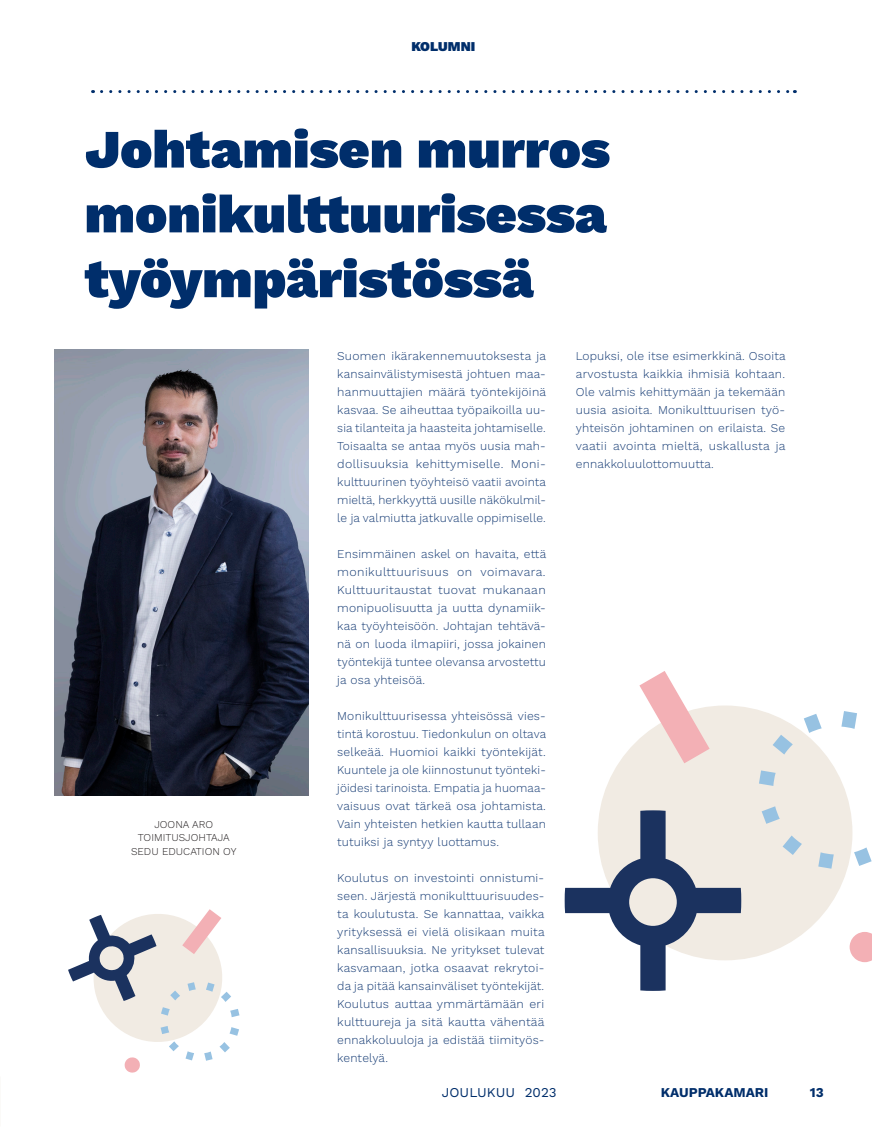
<style>
.page{position:relative;width:872px;height:1127px;background:#fff}
.page>*{position:absolute;margin:0;border:0;box-sizing:border-box;transform-origin:0 0}
.otsikko_sin{font:900 54px "Work Sans";color:#002e6b}
.t1{font:700 13.5px "Work Sans";color:#002e6b}
.t2{font:13.5px "Work Sans";color:#002e6b}
.headertunniste_sininen{font:900 13.5px "Work Sans";color:#002e6b}
.Leipis{font:300 12px/18px "Work Sans";letter-spacing:.015em;color:#153b74;text-align:justify}
.t3{font:300 10.5px "Work Sans";color:#231f20}
</style>
<div class="page">
<svg style="left:102px;top:90px;width:693px;height:3px"></svg>
<div style="left:598px;top:705px;width:254px;height:255px;background:#f1ebe3;border-radius:50%"></div>
<svg style="left:849px;top:932px;width:23px;height:30px"></svg>
<svg style="left:564px;top:810px;width:177px;height:181px"></svg>
<svg style="left:818px;top:852px;width:15px;height:17px"></svg>
<svg style="left:841px;top:711px;width:16px;height:18px"></svg>
<svg style="left:854px;top:847px;width:17px;height:19px"></svg>
<svg style="left:803px;top:714px;width:18px;height:19px"></svg>
<svg style="left:759px;top:770px;width:16px;height:16px"></svg>
<svg style="left:761px;top:806px;width:18px;height:18px"></svg>
<svg style="left:782px;top:835px;width:20px;height:20px"></svg>
<svg style="left:773px;top:735px;width:19px;height:19px"></svg>
<svg style="left:639px;top:671px;width:70px;height:92px"></svg>
<img style="left:54px;top:350px;width:254px;height:445px">
<svg style="left:68px;top:909px;width:171px;height:163px"></svg>
<p class="headertunniste_sininen" style="left:411px;top:38px;width:65px">KOLUMNI</p>
<p class="otsikko_sin" style="left:85px;top:118px;width:527px">Johtamisen murros</p>
<p class="otsikko_sin" style="left:85px;top:183px;width:523px">monikulttuurisessa</p>
<p class="otsikko_sin" style="left:85px;top:248px;width:450px">työympäristössä</p>
<p class="t3" style="left:154px;top:818px;width:60px">JOONA ARO</p>
<p class="t3" style="left:138px;top:831px;width:93px">TOIMITUSJOHTAJA</p>
<p class="t3" style="left:131px;top:845px;width:107px">SEDU EDUCATION OY</p>
<p class="Leipis" style="left:337px;top:347px;width:210px">Suomen ikärakennemuutoksesta ja kansainvälistymisestä johtuen maa&shy;hanmuuttajien määrä työntekijöinä kasvaa. Se aiheuttaa työpaikoilla uu&shy;sia tilanteita ja haasteita johtamiselle.<br>Toisaalta se antaa myös uusia mah&shy;dollisuuksia kehittymiselle. Moni&shy;kulttuurinen työyhteisö vaatii avointa mieltä, herkkyyttä uusille näkökulmil&shy;le ja valmiutta jatkuvalle oppimiselle.</p>
<p class="Leipis" style="left:337px;top:545px;width:210px">Ensimmäinen askel on havaita, että monikulttuurisuus on voimavara.<br>Kulttuuritaustat tuovat mukanaan monipuolisuutta ja uutta dynamiik&shy;kaa työyhteisöön. Johtajan tehtävä&shy;nä on luoda ilmapiiri, jossa jokainen työntekijä tuntee olevansa arvostettu ja osa yhteisöä.</p>
<p class="Leipis" style="left:337px;top:707px;width:210px">Monikulttuurisessa yhteisössä vies&shy;tintä korostuu. Tiedonkulun on oltava selkeää. Huomioi kaikki työntekijät.<br>Kuuntele ja ole kiinnostunut työnteki&shy;jöidesi tarinoista. Empatia ja huomaa&shy;vaisuus ovat tärkeä osa johtamista.<br>Vain yhteisten hetkien kautta tullaan tutuiksi ja syntyy luottamus.</p>
<p class="Leipis" style="left:337px;top:869px;width:209px">Koulutus on investointi onnistumi&shy;seen. Järjestä monikulttuurisuudes&shy;ta koulutusta. Se kannattaa, vaikka yrityksessä ei vielä olisikaan muita kansallisuuksia. Ne yritykset tulevat kasvamaan, jotka osaavat rekrytoi&shy;da ja pitää kansainväliset työntekijät.<br>Koulutus auttaa ymmärtämään eri kulttuureja ja sitä kautta vähentää ennakkoluuloja ja edistää tiimityös&shy;kentelyä.</p>
<p class="Leipis" style="left:576px;top:347px;width:211px">Lopuksi, ole itse esimerkkinä. Osoita arvostusta kaikkia ihmisiä kohtaan.<br>Ole valmis kehittymään ja tekemään uusia asioita. Monikulttuurisen työ&shy;yhteisön johtaminen on erilaista. Se vaatii avointa mieltä, uskallusta ja ennakkoluulottomuutta.</p>
<p class="t2" style="left:442px;top:1084px;width:116px">JOULUKUU 2023</p>
<p class="t1" style="left:661px;top:1084px;width:109px">KAUPPAKAMARI</p>
<p class="t1" style="left:810px;top:1084px;width:15px">13</p>
</div>
